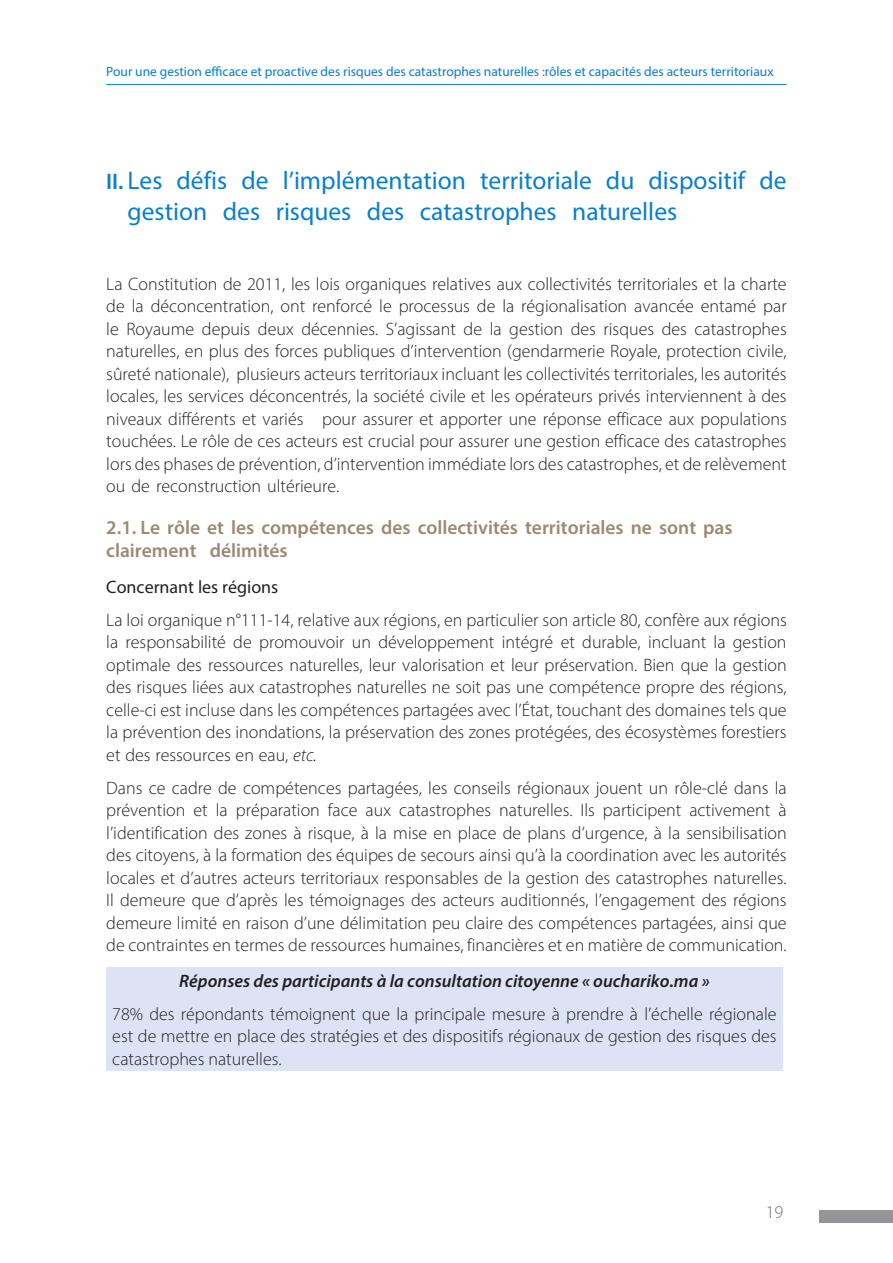
<style>
.page{position:relative;width:893px;height:1263px;background:#fff}
.page>*{position:absolute;margin:0;border:0;box-sizing:border-box;transform-origin:0 0}
.t1{font:25.5px/30.6px "Myriad Pro";color:#0a7eca}
.t2{font:600 19.5px/23.4px "Myriad Pro";color:#9d8972}
.Texte_courant{font:300 18px/22.5px "Myriad Pro";color:#231f20;text-align:justify}
.Texte_courant-2{font:italic 600 18px "Myriad Pro";color:#231f20}
.t3{font:18px "Myriad Pro";color:#231f20}
.t4{font:300 18px "Myriad Pro";color:#6c6d70}
.t5{font:13.5px "Myriad Pro";color:#0a7eca}
.s1{font-weight:600;font-size:22.5px}
.s2{font-style:italic}
</style>
<div class="page">
<hr style="left:106px;top:84px;width:681px;height:1px;background:#0a7eca">
<div style="left:819px;top:1210px;width:74px;height:13px;background:#939598"></div>
<div style="left:106px;top:967px;width:676px;height:104px;background:#dce3f5"></div>
<p class="t5" style="left:106px;top:64px;width:669px">Pour une gestion efficace et proactive des risques des catastrophes naturelles :rôles et capacités des acteurs territoriaux</p>
<p class="t1" style="left:128px;top:165px;width:661px;text-indent:-21px"><span class="s1">II.</span> Les défis de l’implémentation territoriale du dispositif de gestion des risques des catastrophes naturelles</p>
<p class="Texte_courant" style="left:106px;top:273px;width:682px">La Constitution de 2011, les lois organiques relatives aux collectivités territoriales et la charte de la déconcentration, ont renforcé le processus de la régionalisation avancée entamé par le Royaume depuis deux décennies. S’agissant de la gestion des risques des catastrophes naturelles, en plus des forces publiques d’intervention (gendarmerie Royale, protection civile, sûreté nationale), plusieurs acteurs territoriaux incluant les collectivités territoriales, les autorités locales, les services déconcentrés, la société civile et les opérateurs privés interviennent à des niveaux différents et variés pour assurer et apporter une réponse efficace aux populations touchées. Le rôle de ces acteurs est crucial pour assurer une gestion efficace des catastrophes lors des phases de prévention, d’intervention immédiate lors des catastrophes, et de relèvement ou de reconstruction ultérieure.</p>
<p class="t2" style="left:106px;top:515px;width:628px">2.1. Le rôle et les compétences des collectivités territoriales ne sont pas clairement délimités</p>
<p class="t3" style="left:106px;top:576px;width:174px">Concernant les régions</p>
<p class="Texte_courant" style="left:106px;top:608px;width:682px">La loi organique n°111-14, relative aux régions, en particulier son article 80, confère aux régions la responsabilité de promouvoir un développement intégré et durable, incluant la gestion optimale des ressources naturelles, leur valorisation et leur préservation. Bien que la gestion des risques liées aux catastrophes naturelles ne soit pas une compétence propre des régions, celle-ci est incluse dans les compétences partagées avec l’État, touchant des domaines tels que la prévention des inondations, la préservation des zones protégées, des écosystèmes forestiers et des ressources en eau, <span class="s2">etc.</span></p>
<p class="Texte_courant" style="left:106px;top:776px;width:682px">Dans ce cadre de compétences partagées, les conseils régionaux jouent un rôle-clé dans la prévention et la préparation face aux catastrophes naturelles. Ils participent activement à l’identification des zones à risque, à la mise en place de plans d’urgence, à la sensibilisation des citoyens, à la formation des équipes de secours ainsi qu’à la coordination avec les autorités locales et d’autres acteurs territoriaux responsables de la gestion des catastrophes naturelles.<br>Il demeure que d’après les témoignages des acteurs auditionnés, l’engagement des régions demeure limité en raison d’une délimitation peu claire des compétences partagées, ainsi que de contraintes en termes de ressources humaines, financières et en matière de communication.</p>
<p class="Texte_courant-2" style="left:179px;top:969px;width:532px">Réponses des participants à la consultation citoyenne « ouchariko.ma »</p>
<p class="Texte_courant" style="left:112px;top:1002px;width:666px">78% des répondants témoignent que la principale mesure à prendre à l’échelle régionale est de mettre en place des stratégies et des dispositifs régionaux de gestion des risques des catastrophes naturelles.</p>
<p class="t4" style="left:766px;top:1201px;width:19px">19</p>
</div>
